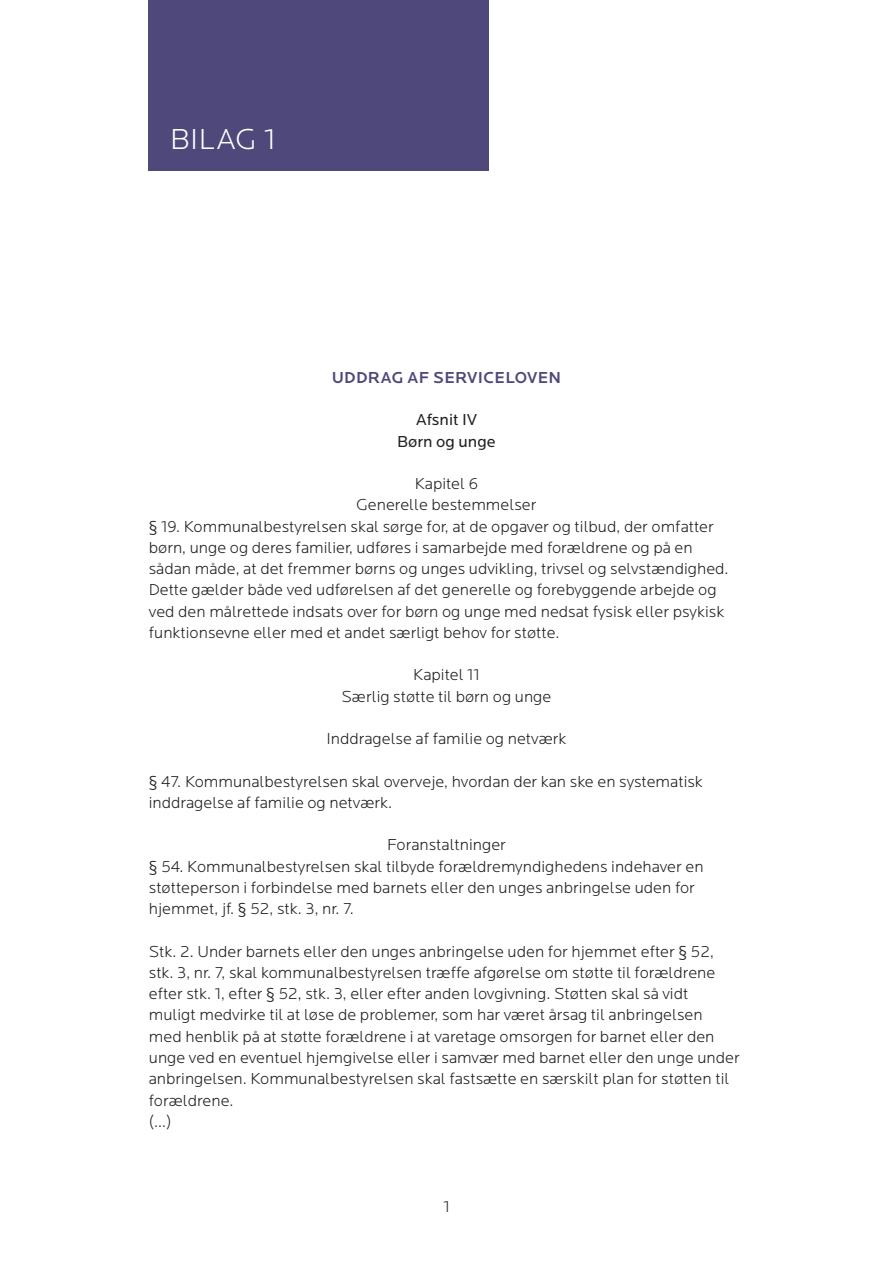
<style>
.page{position:relative;width:893px;height:1263px;background:#fff}
.page>*{position:absolute;margin:0;border:0;box-sizing:border-box;transform-origin:0 0}
.t1{font:300 30px "Locator";letter-spacing:.02em;color:#fff}
.t2{font:300 16.5px/21.3px "Locator";color:#231f20}
.t3{font:500 16.5px "Locator";letter-spacing:.02em;color:#4e497a}
.t4{font:16.5px/21.3px "Locator";color:#231f20;text-align:center}
</style>
<div class="page">
<div style="left:149px;top:0;width:340px;height:170px;background:#4e497a"></div>
<h1 class="t1" style="left:170px;top:123px;width:107px">BILAG 1</h1>
<h2 class="t3" style="left:332px;top:368px;width:231px">UDDRAG AF SERVICELOVEN</h2>
<h3 class="t4" style="left:397px;top:410px;width:100px">Afsnit IV<br>Børn og unge</h3>
<h4 class="t2" style="left:357px;top:473px;width:181px;text-align:center">Kapitel 6<br>Generelle bestemmelser</h4>
<p class="t2" style="left:149px;top:516px;width:581px">§ 19. Kommunalbestyrelsen skal sørge for, at de opgaver og tilbud, der omfatter børn, unge og deres familier, udføres i samarbejde med forældrene og på en sådan måde, at det fremmer børns og unges udvikling, trivsel og selvstændighed.<br>Dette gælder både ved udførelsen af det generelle og forebyggende arbejde og ved den målrettede indsats over for børn og unge med nedsat fysisk eller psykisk funktionsevne eller med et andet særligt behov for støtte.</p>
<h4 class="t2" style="left:342px;top:665px;width:211px;text-align:center">Kapitel 11<br>Særlig støtte til børn og unge</h4>
<h4 class="t2" style="left:326px;top:728px;width:242px">Inddragelse af familie og netværk</h4>
<p class="t2" style="left:149px;top:771px;width:556px">§ 47. Kommunalbestyrelsen skal overveje, hvordan der kan ske en systematisk inddragelse af familie og netværk.</p>
<h4 class="t2" style="left:387px;top:835px;width:120px">Foranstaltninger</h4>
<p class="t2" style="left:149px;top:856px;width:556px">§ 54. Kommunalbestyrelsen skal tilbyde forældremyndighedens indehaver en støtteperson i forbindelse med barnets eller den unges anbringelse uden for hjemmet, jf. § 52, stk. 3, nr. 7.</p>
<p class="t2" style="left:149px;top:941px;width:592px">Stk. 2. Under barnets eller den unges anbringelse uden for hjemmet efter § 52, stk. 3, nr. 7, skal kommunalbestyrelsen træffe afgørelse om støtte til forældrene efter stk. 1, efter § 52, stk. 3, eller efter anden lovgivning. Støtten skal så vidt<br>muligt medvirke til at løse de problemer, som har været årsag til anbringelsen<br>med henblik på at støtte forældrene i at varetage omsorgen for barnet eller den unge ved en eventuel hjemgivelse eller i samvær med barnet eller den unge under anbringelsen. Kommunalbestyrelsen skal fastsætte en særskilt plan for støtten til forældrene.<br>(…)</p>
<p class="t2" style="left:443px;top:1196px;width:8px">1</p>
</div>
